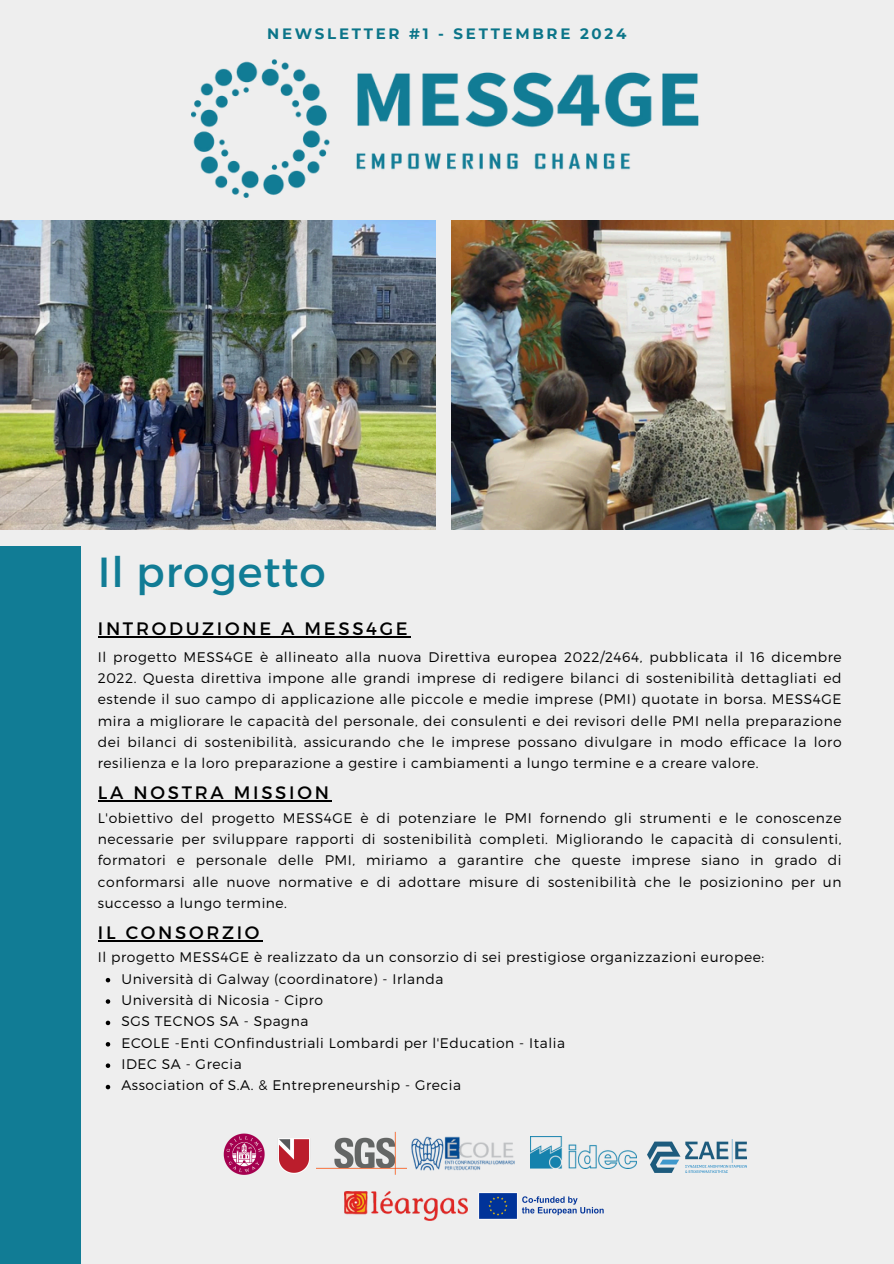
<style>
.page{position:relative;width:894px;height:1264px;background:#fff}
.page>*{position:absolute;margin:0;border:0;box-sizing:border-box;transform-origin:0 0}
.t1{font:42px "Montserrat";letter-spacing:.02em;color:#117c95}
.t2{font:18px "Montserrat";letter-spacing:.15em;color:#000}
.t3{font:700 15px "Montserrat";letter-spacing:.18em;color:#0b7589}
.t4{font:300 13.8px/21.3px "Montserrat";letter-spacing:.04em;color:#000;text-align:justify}
</style>
<div class="page">
<div style="left:0;top:0;width:893px;height:1263px;background:#eee"></div>
<div style="left:0;top:546px;width:81px;height:717px;background:#117c95"></div>
<img style="left:452px;top:220px;width:441px;height:310px">
<img style="left:0;top:220px;width:435px;height:310px">
<img style="left:191px;top:59px;width:508px;height:139px">
<img style="left:406px;top:1136px;width:109px;height:34px">
<img style="left:530px;top:1136px;width:106px;height:32px">
<img style="left:282px;top:1138px;width:28px;height:35px">
<img style="left:316px;top:1131px;width:90px;height:43px">
<img style="left:223px;top:1133px;width:59px;height:42px">
<img style="left:647px;top:1139px;width:99px;height:33px">
<img style="left:479px;top:1193px;width:125px;height:26px">
<img style="left:344px;top:1191px;width:123px;height:29px">
<hr style="left:98px;top:800px;width:233px;height:1px;background:#000">
<hr style="left:98px;top:940px;width:164px;height:1px;background:#000">
<hr style="left:98px;top:636px;width:312px;height:1px;background:#000">
<svg style="left:106px;top:977px;width:4px;height:5px"></svg>
<svg style="left:106px;top:999px;width:4px;height:4px"></svg>
<svg style="left:106px;top:1020px;width:4px;height:5px"></svg>
<svg style="left:106px;top:1042px;width:4px;height:4px"></svg>
<svg style="left:106px;top:1063px;width:4px;height:4px"></svg>
<svg style="left:106px;top:1084px;width:4px;height:5px"></svg>
<p class="t3" style="left:267px;top:24px;width:360px">NEWSLETTER #1 - SETTEMBRE 2024</p>
<p class="t1" style="left:98px;top:545px;width:229px">Il progetto</p>
<p class="t2" style="left:98px;top:617px;width:311px">INTRODUZIONE A MESS4GE</p>
<p class="t4" style="left:98px;top:645px;width:745px">Il progetto MESS4GE è allineato alla nuova Direttiva europea 2022/2464, pubblicata il 16 dicembre 2022. Questa direttiva impone alle grandi imprese di redigere bilanci di sostenibilità dettagliati ed estende il suo campo di applicazione alle piccole e medie imprese (PMI) quotate in borsa. MESS4GE mira a migliorare le capacità del personale, dei consulenti e dei revisori delle PMI nella preparazione dei bilanci di sostenibilità, assicurando che le imprese possano divulgare in modo efficace la loro resilienza e la loro preparazione a gestire i cambiamenti a lungo termine e a creare valore.</p>
<p class="t2" style="left:98px;top:781px;width:232px">LA NOSTRA MISSION</p>
<p class="t4" style="left:98px;top:806px;width:745px">L'obiettivo del progetto MESS4GE è di potenziare le PMI fornendo gli strumenti e le conoscenze necessarie per sviluppare rapporti di sostenibilità completi. Migliorando le capacità di consulenti, formatori e personale delle PMI, miriamo a garantire che queste imprese siano in grado di conformarsi alle nuove normative e di adottare misure di sostenibilità che le posizionino per un successo a lungo termine.</p>
<p class="t2" style="left:98px;top:920px;width:163px">IL CONSORZIO</p>
<p class="t4" style="left:98px;top:945px;width:667px">Il progetto MESS4GE è realizzato da un consorzio di sei prestigiose organizzazioni europee:</p>
<p class="t4" style="left:121px;top:967px;width:323px">Università di Galway (coordinatore) - Irlanda</p>
<p class="t4" style="left:121px;top:988px;width:203px">Università di Nicosia - Cipro</p>
<p class="t4" style="left:121px;top:1010px;width:188px">SGS TECNOS SA - Spagna</p>
<p class="t4" style="left:121px;top:1031px;width:445px">ECOLE -Enti COnfindustriali Lombardi per l'Education - Italia</p>
<p class="t4" style="left:121px;top:1052px;width:122px">IDEC SA - Grecia</p>
<p class="t4" style="left:121px;top:1074px;width:341px">Association of S.A. &amp; Entrepreneurship - Grecia</p>
</div>
